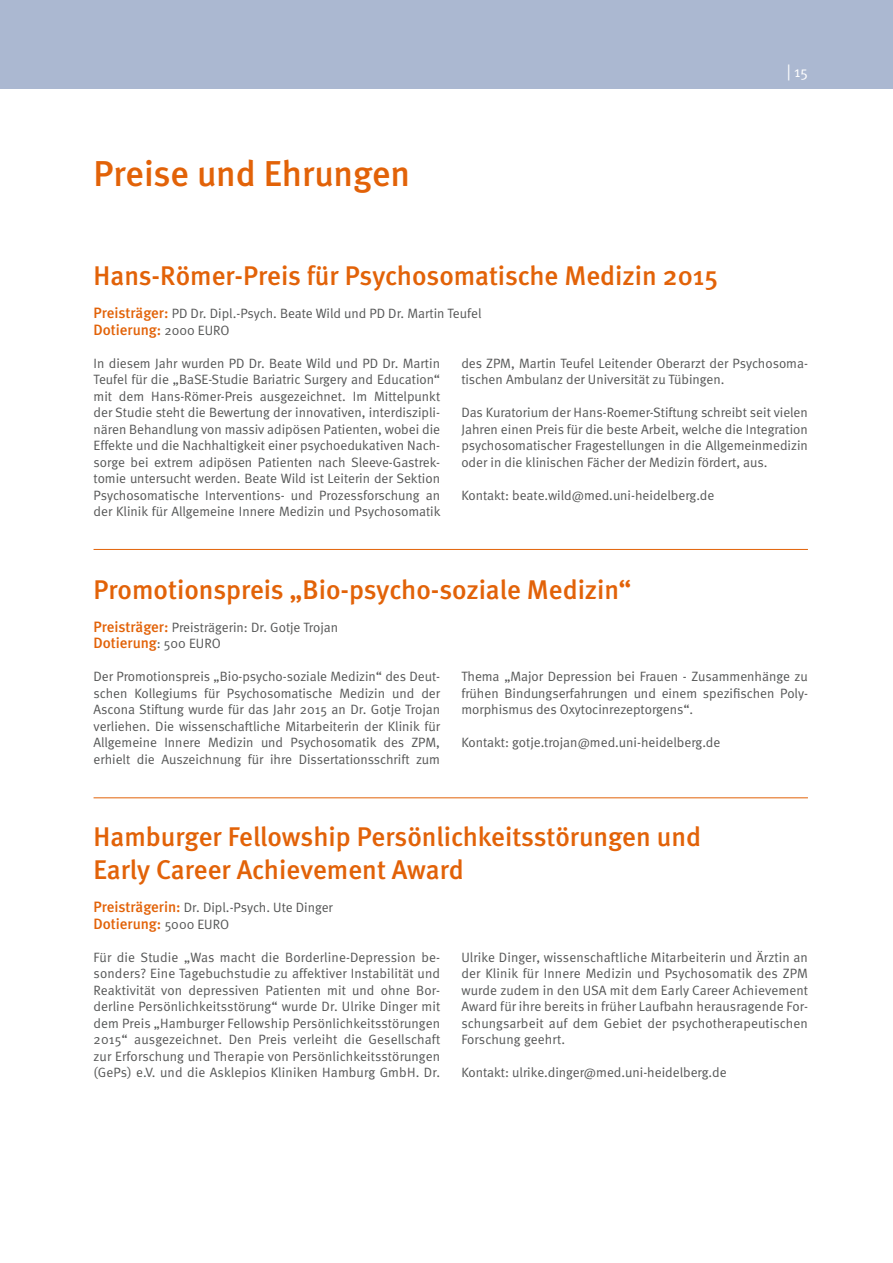
<style>
.page{position:relative;width:893px;height:1263px;background:#fff}
.page>*{position:absolute;margin:0;border:0;box-sizing:border-box;transform-origin:0 0}
.t1{font:500 36px "Meta";color:#e26208}
.t2{font:500 27px/33px "Meta";color:#e26208}
.t3{font:500 15px "Meta";color:#e26208}
.t4{font:15px "Meta Normal";color:#fff}
.t5{font:13.5px/16.5px "Meta Normal";color:#565757;text-align:justify}
.s1{font-size:16.5px}
.s2{font-family:"Meta";font-weight:500;font-size:15px;color:#e26208}
.s3{font-family:"Meta Normal";font-weight:400;font-size:13.5px;color:#565757}
</style>
<div class="page">
<div style="left:0;top:0;width:893px;height:89px;background:#abb8d1"></div>
<hr style="left:94px;top:549px;width:714px;height:1px;background:#e26208">
<hr style="left:94px;top:797px;width:714px;height:1px;background:#e26208">
<h1 class="t1" style="left:94px;top:153px;width:318px">Preise und Ehrungen</h1>
<p class="t4" style="left:787px;top:63px;width:23px"><span class="s1">|</span> 15</p>
<h2 class="t2" style="left:94px;top:259px;width:626px">Hans-Römer-Preis für Psychosomatische Medizin 2015</h2>
<p class="t5" style="left:94px;top:305px;width:389px"><span class="s2">Preisträger:</span> PD Dr. Dipl.-Psych. Beate Wild und PD Dr. Martin Teufel</p>
<p class="t3" style="left:94px;top:321px;width:138px">Dotierung: <span class="s3">2000 EURO</span></p>
<p class="t5" style="left:94px;top:354px;width:348px">In diesem Jahr wurden PD Dr. Beate Wild und PD Dr. Martin Teufel für die „BaSE-Studie Bariatric Surgery and Education“ mit dem Hans-Römer-Preis ausgezeichnet. Im Mittelpunkt der Studie steht die Bewertung der innovativen, interdiszipli&shy;nären Behandlung von massiv adipösen Patienten, wobei die Effekte und die Nachhaltigkeit einer psychoedukativen Nach&shy;sorge bei extrem adipösen Patienten nach Sleeve-Gastrek&shy;tomie untersucht werden. Beate Wild ist Leiterin der Sektion Psychosomatische Interventions- und Prozessforschung an der Klinik für Allgemeine Innere Medizin und Psychosomatik</p>
<p class="t5" style="left:461px;top:354px;width:348px">des ZPM, Martin Teufel Leitender Oberarzt der Psychosoma&shy;tischen Ambulanz der Universität zu Tübingen.</p>
<p class="t5" style="left:461px;top:404px;width:348px">Das Kuratorium der Hans-Roemer-Stiftung schreibt seit vielen Jahren einen Preis für die beste Arbeit, welche die Integration psychosomatischer Fragestellungen in die Allgemeinmedizin oder in die klinischen Fächer der Medizin fördert, aus.</p>
<p class="t5" style="left:461px;top:486px;width:255px">Kontakt: beate.wild@med.uni-heidelberg.de</p>
<h2 class="t2" style="left:94px;top:572px;width:540px">Promotionspreis „Bio-psycho-soziale Medizin“</h2>
<p class="t5" style="left:94px;top:618px;width:246px"><span class="s2">Preisträger:</span> Preisträgerin: Dr. Gotje Trojan</p>
<p class="t3" style="left:94px;top:634px;width:129px">Dotierung<span class="s3">: 500 EURO</span></p>
<p class="t5" style="left:94px;top:668px;width:348px">Der Promotionspreis „Bio-psycho-soziale Medizin“ des Deut&shy;schen Kollegiums für Psychosomatische Medizin und der Ascona Stiftung wurde für das Jahr 2015 an Dr. Gotje Trojan verliehen. Die wissenschaftliche Mitarbeiterin der Klinik für Allgemeine Innere Medizin und Psychosomatik des ZPM, erhielt die Auszeichnung für ihre Dissertationsschrift zum</p>
<p class="t5" style="left:461px;top:668px;width:348px">Thema „Major Depression bei Frauen - Zusammenhänge zu frühen Bindungserfahrungen und einem spezifischen Poly&shy;morphismus des Oxytocinrezeptorgens“.</p>
<p class="t5" style="left:461px;top:734px;width:260px">Kontakt: gotje.trojan@med.uni-heidelberg.de</p>
<h2 class="t2" style="left:94px;top:820px;width:609px">Hamburger Fellowship Persönlichkeitsstörungen und<br>Early Career Achievement Award</h2>
<p class="t5" style="left:94px;top:899px;width:241px"><span class="s2">Preisträgerin:</span> Dr. Dipl.-Psych. Ute Dinger</p>
<p class="t3" style="left:94px;top:915px;width:137px">Dotierung: <span class="s3">5000 EURO</span></p>
<p class="t5" style="left:94px;top:948px;width:348px">Für die Studie „Was macht die Borderline-Depression be&shy;sonders? Eine Tagebuchstudie zu affektiver Instabilität und Reaktivität von depressiven Patienten mit und ohne Bor&shy;derline Persönlichkeitsstörung“ wurde Dr. Ulrike Dinger mit dem Preis „Hamburger Fellowship Persönlichkeitsstörungen 2015“ ausgezeichnet. Den Preis verleiht die Gesellschaft zur Erforschung und Therapie von Persönlichkeitsstörungen (GePs) e.V. und die Asklepios Kliniken Hamburg GmbH. Dr.</p>
<p class="t5" style="left:461px;top:948px;width:348px">Ulrike Dinger, wissenschaftliche Mitarbeiterin und Ärztin an der Klinik für Innere Medizin und Psychosomatik des ZPM wurde zudem in den USA mit dem Early Career Achievement Award für ihre bereits in früher Laufbahn herausragende For&shy;schungsarbeit auf dem Gebiet der psychotherapeutischen Forschung geehrt.</p>
<p class="t5" style="left:461px;top:1064px;width:267px">Kontakt: ulrike.dinger@med.uni-heidelberg.de</p>
</div>
